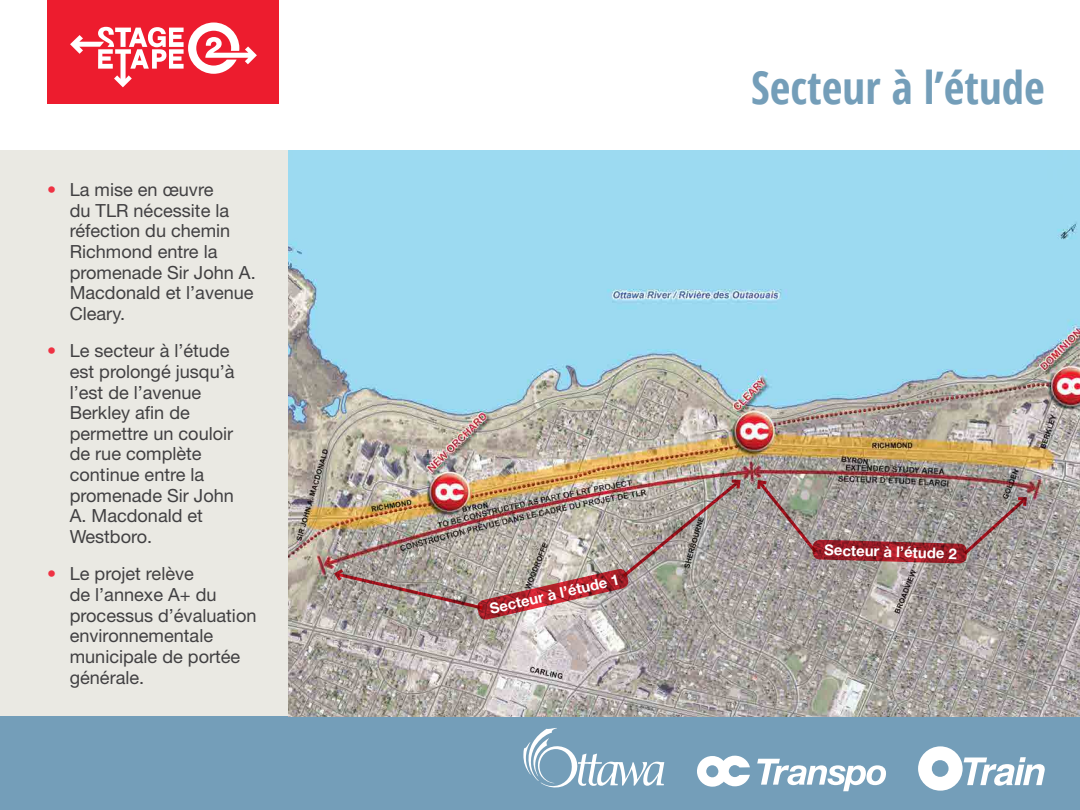
<style>
.page{position:relative;width:1080px;height:810px;background:#fff}
.page>*{position:absolute;margin:0;border:0;box-sizing:border-box;transform-origin:0 0}
.t1{font:700 condensed 45px "Open Sans";color:#749eb9}
.t2{font:18.12px/20.6px "Helvetica Neue LT Std";color:#414042}
.t3{font:700 14.88px "Helvetica Neue LT Std";color:#fff}
.s1{color:#ef3243}
</style>
<div class="page">
<div style="left:48px;top:0;width:231px;height:103px;background:#ed1c2e"></div>
<svg style="left:70px;top:23px;width:187px;height:64px"></svg>
<div style="left:0;top:150px;width:1080px;height:588px;background:#eae9e3"></div>
<div style="left:0;top:716px;width:1080px;height:94px;background:#749eb9"></div>
<svg style="left:697px;top:756px;width:53px;height:31px"></svg>
<svg style="left:757px;top:759px;width:129px;height:32px"></svg>
<svg style="left:918px;top:746px;width:127px;height:45px"></svg>
<svg style="left:523px;top:728px;width:141px;height:60px"></svg>
<img style="left:288px;top:150px;width:792px;height:566px">
<img style="left:333px;top:477px;width:410px;height:144px">
<svg style="left:757px;top:479px;width:273px;height:85px;background:#9d8583"></svg>
<p class="t2" style="left:70px;top:179px;width:188px;text-indent:-22px"><span class="s1">•</span> La mise en œuvre<br>du TLR nécessite la réfection du chemin<br>Richmond entre la promenade Sir John A.<br>Macdonald et l’avenue<br>Cleary.</p>
<p class="t2" style="left:70px;top:340px;width:166px;text-indent:-22px"><span class="s1">•</span> Le secteur à l’étude est prolongé jusqu’à l’est de l’avenue<br>Berkley afin de permettre un couloir de rue complète continue entre la promenade Sir John<br>A. Macdonald et<br>Westboro.</p>
<p class="t2" style="left:70px;top:563px;width:188px;text-indent:-22px"><span class="s1">•</span> Le projet relève<br>de l’annexe A+ du processus d’évaluation environnementale municipale de portée générale.</p>
<p class="t3" style="left:488px;top:600px;width:134px;rotate:-13deg">Secteur à l’étude 1</p>
<h1 class="t1" style="left:751px;top:56px;width:295px">Secteur à l’étude</h1>
<p class="t3" style="left:825px;top:540px;width:134px;rotate:2deg">Secteur à l’étude 2</p>
</div>
